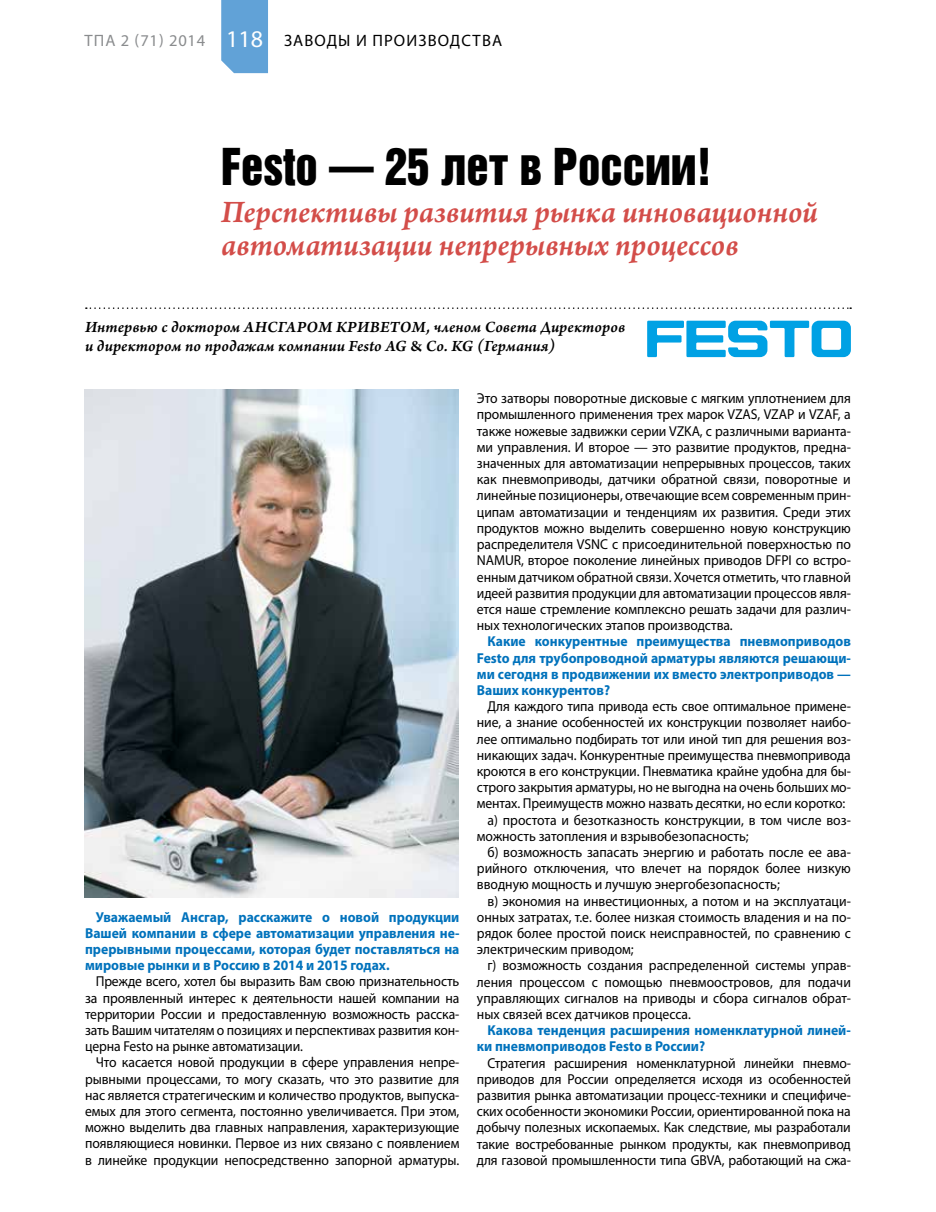
<style>
.page{position:relative;width:936px;height:1212px;background:#fff}
.page>*{position:absolute;margin:0;border:0;box-sizing:border-box;transform-origin:0 0}
.t1{font:46.5px "Helvetica Inserat LT Std";color:#000;scale:.96 1}
.t2{font:33px/33px "Arno Pro Smbd Italic Sm Text";letter-spacing:-.005em;color:#d34d49;scale:.95 1}
.t3{font:16.5px/19.5px "Arno Pro Smbd Italic Sm Text";letter-spacing:.01em;color:#000}
.t4{font:16.5px "Myriad Pro";letter-spacing:.06em;color:#000}
.t5{font:14.4px/16.2px "Myriad Pro";letter-spacing:-.005em;color:#000;text-align:justify;scale:.95 1}
.t6{font:700 14.4px/16.2px "Myriad Pro";color:#0072bc;text-align:justify;scale:.95 1}
.s1{color:#8a8c8e}
.s2{font-size:24px;color:#fff}
.s3{font-family:"Arno Pro";font-weight:600}
</style>
<div class="page">
<img style="left:85px;top:390px;width:374px;height:507px">
<div style="left:221px;top:0;width:47px;height:73px;background:#61a2d7"></div>
<svg style="left:86px;top:307px;width:765px;height:2px"></svg>
<svg style="left:647px;top:321px;width:203px;height:36px"></svg>
<p class="t4" style="left:84px;top:30px;width:418px"><span class="s1">ТПА 2 (71) 2014</span> <span class="s2">118</span> заводы и п роизводства</p>
<h1 class="t1" style="left:221px;top:138px;width:512px">Festo — 25 лет в России!</h1>
<h2 class="t2" style="left:221px;top:196px;width:629px">Перспективы развития рынка инновационной автоматизации непрерывных процессов</h2>
<p class="t3" style="left:85px;top:317px;width:541px">Интервью с доктором АнсгарОМ КриветОМ, членом Совета Директоров и директором по продажам компании Festo AG <span class="s3">&amp;</span> Co. KG (Германия)</p>
<p class="t5" style="left:477px;top:390px;width:395px">Это затворы поворотные дисковые с мягким уплотнением для промышленного применения трех марок VZAS, VZAP и VZAF, а также ножевые задвижки серии VZKA, с различными варианта&shy;ми управления. И второе — это развитие продуктов, предна&shy;значенных для автоматизации непрерывных процессов, таких как пневмоприводы, датчики обратной связи, поворотные и линейные позиционеры, отвечающие всем современным прин&shy;ципам автоматизации и тенденциям их развития. Среди этих продуктов можно выделить совершенно новую конструкцию распределителя VSNC с присоединительной поверхностью по NAMUR, второе поколение линейных приводов DFPI со встро&shy;енным датчиком обратной связи. Хочется отметить, что главной идеей развития продукции для автоматизации процессов явля&shy;ется наше стремление комплексно решать задачи для различ&shy;ных технологических этапов производства.</p>
<p class="t6" style="left:477px;top:633px;width:395px;text-indent:11px">Какие конкурентные преимущества пневмоприводов Festo для трубопроводной арматуры являются решающи&shy;ми сегодня в продвижении их вместо электроприводов — Ваших конкурентов?</p>
<p class="t5" style="left:487px;top:698px;width:384px">Для каждого типа привода есть свое оптимальное примене-</p>
<p class="t5" style="left:477px;top:714px;width:395px">ние, а знание особенностей их конструкции позволяет наибо-</p>
<p class="t5" style="left:477px;top:730px;width:395px">лее оптимально подбирать тот или иной тип для решения воз-</p>
<p class="t5" style="left:477px;top:746px;width:395px">никающих задач. Конкурентные преимущества пневмопривода</p>
<p class="t5" style="left:477px;top:763px;width:395px">кроются в его конструкции. Пневматика крайне удобна для бы-</p>
<p class="t5" style="left:477px;top:779px;width:395px">строго закрытия арматуры, но не выгодна на очень больших мо-</p>
<p class="t5" style="left:477px;top:795px;width:389px">ментах. Преимуществ можно назвать десятки, но если коротко:</p>
<p class="t5" style="left:487px;top:811px;width:384px">а) простота и безотказность конструкции, в том числе воз-</p>
<p class="t5" style="left:477px;top:827px;width:288px">можность затопления и взрывобезопасность;</p>
<p class="t5" style="left:487px;top:844px;width:384px">б) возможность запасать энергию и работать после ее ава-</p>
<p class="t5" style="left:477px;top:860px;width:395px">рийного отключения, что влечет на порядок более низкую</p>
<p class="t5" style="left:477px;top:876px;width:320px">вводную мощность и лучшую энергобезопасность;</p>
<p class="t5" style="left:487px;top:892px;width:384px">в) экономия на инвестиционных, а потом и на эксплуатаци-</p>
<p class="t5" style="left:477px;top:908px;width:395px">онных затратах, т.е. более низкая стоимость владения и на по-</p>
<p class="t5" style="left:477px;top:925px;width:395px">рядок более простой поиск неисправностей, по сравнению с</p>
<p class="t5" style="left:477px;top:941px;width:167px">электрическим приводом;</p>
<p class="t5" style="left:487px;top:957px;width:384px">г) возможность создания распределенной системы управ-</p>
<p class="t5" style="left:477px;top:973px;width:395px">ления процессом с помощью пневмоостровов, для подачи</p>
<p class="t5" style="left:477px;top:989px;width:395px">управляющих сигналов на приводы и сбора сигналов обрат-</p>
<p class="t5" style="left:477px;top:1006px;width:227px">ных связей всех датчиков процесса.</p>
<p class="t6" style="left:477px;top:1022px;width:395px;text-indent:11px">Какова тенденция расширения номенклатурной линей&shy;ки пневмоприводов Festo в России?</p>
<p class="t5" style="left:477px;top:1054px;width:395px;text-indent:11px">Стратегия расширения номенклатурной линейки пневмо&shy;приводов для России определяется исходя из особенностей развития рынка автоматизации процесс-техники и специфиче&shy;ских особенности экономики России, ориентированной пока на добычу полезных ископаемых. Как следствие, мы разработали такие востребованные рынком продукты, как пневмопривод для газовой промышленности типа GBVA, работающий на сжа-</p>
<p class="t6" style="left:85px;top:908px;width:395px;text-indent:11px">Уважаемый Ансгар, расскажите о новой продукции Вашей компании в сфере автоматизации управления не&shy;прерывными процессами, которая будет поставляться на мировые рынки и в Россию в 2014 и 2015 годах.</p>
<p class="t5" style="left:85px;top:973px;width:395px;text-indent:11px">Прежде всего, хотел бы выразить Вам свою признательность за проявленный интерес к деятельности нашей компании на территории России и предоставленную возможность расска&shy;зать Вашим читателям о позициях и перспективах развития кон&shy;церна Festo на рынке автоматизации.</p>
<p class="t5" style="left:85px;top:1054px;width:395px;text-indent:11px">Что касается новой продукции в сфере управления непре&shy;рывными процессами, то могу сказать, что это развитие для нас является стратегическим и количество продуктов, выпуска&shy;емых для этого сегмента, постоянно увеличивается. При этом, можно выделить два главных направления, характеризующие появляющиеся новинки. Первое из них связано с появлением в линейке продукции непосредственно запорной арматуры.</p>
</div>
